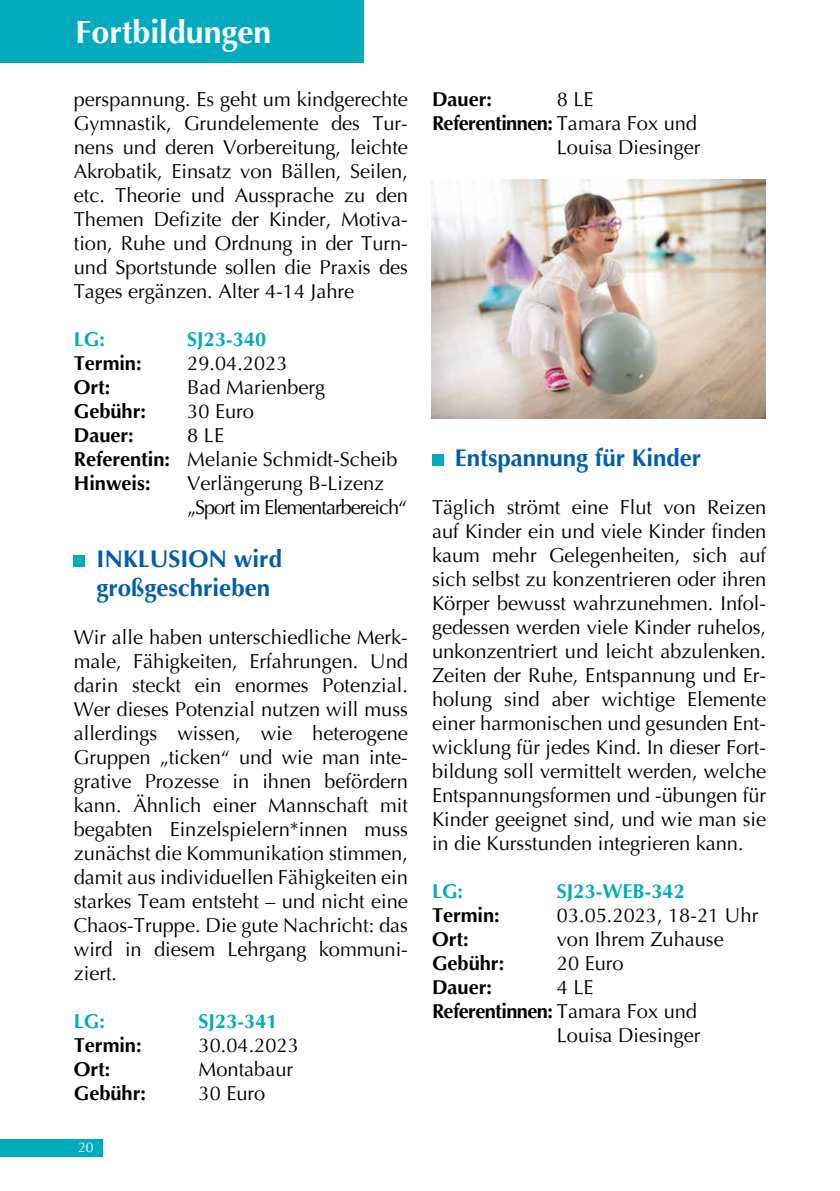
<style>
.page{position:relative;width:840px;height:1191px;background:#fff}
.page>*{position:absolute;margin:0;border:0;box-sizing:border-box;transform-origin:0 0}
.t1{font:700 32px "Optima";color:#fff}
.t2{font:700 24px/28.8px "Optima";color:#005dac}
.t3{font:20px/24px "Optima";color:#000;text-align:justify}
.t4{font:700 20px "Optima";color:#000}
.t5{font:700 20px "Optima";letter-spacing:-.03em;color:#000}
.t6{font:20px/24px "Optima";letter-spacing:-.05em;color:#000}
.t7{font:700 20px "Optima";color:#00abbd}
.t8{font:14px "Optima";color:#fff}
.s1{font-weight:700}
.s2{font-weight:400}
</style>
<div class="page">
<div style="left:0;top:0;width:363px;height:62px;background:#00abbd"></div>
<div style="left:0;top:1140px;width:102px;height:17px;background:#00abbd"></div>
<div style="left:74px;top:555px;width:11px;height:12px;background:#00abbd"></div>
<div style="left:432px;top:454px;width:11px;height:12px;background:#00abbd"></div>
<img style="left:431px;top:179px;width:334px;height:239px">
<h1 class="t1" style="left:75px;top:12px;width:197px">Fortbildungen</h1>
<p class="t3" style="left:74px;top:87px;width:335px">perspannung. Es geht um kindgerechte Gymnastik, Grundelemente des Tur&shy;nens und deren Vorbereitung, leichte Akrobatik, Einsatz von Bällen, Seilen, etc. Theorie und Aussprache zu den Themen Defizite der Kinder, Motiva&shy;tion, Ruhe und Ordnung in der Turn&shy;und Sportstunde sollen die Praxis des Tages ergänzen. Alter 4-14 Jahre</p>
<p class="t7" style="left:74px;top:326px;width:81px">LG: S</p>
<p class="t7" style="left:197px;top:326px;width:70px">J23-340</p>
<p class="t4" style="left:74px;top:350px;width:69px">Termin:</p>
<p class="t3" style="left:187px;top:351px;width:102px">29.04.2023</p>
<p class="t4" style="left:74px;top:374px;width:38px">Ort:</p>
<p class="t3" style="left:187px;top:375px;width:139px">Bad Marienberg</p>
<p class="t4" style="left:74px;top:398px;width:74px">Gebühr:</p>
<p class="t3" style="left:187px;top:399px;width:68px">30 Euro</p>
<p class="t4" style="left:74px;top:422px;width:62px">Dauer:</p>
<p class="t3" style="left:74px;top:423px;width:325px;text-align:left;text-indent:113px">8 LE<br><span class="s1">Referentin:</span> Melanie Schmidt-Scheib<br><span class="s1">H inweis:</span></p>
<p class="t6" style="left:187px;top:471px;width:221px">Verlängerung B-Lizenz „Sport im Elementarbereich“</p>
<p class="t2" style="left:96px;top:544px;width:187px">INKLUSION wird großgeschrieben</p>
<p class="t3" style="left:74px;top:625px;width:335px">Wir alle haben unterschiedliche Merk&shy;male, Fähigkeiten, Erfahrungen. Und darin steckt ein enormes Potenzial.<br>Wer dieses Potenzial nutzen will muss allerdings wissen, wie heterogene Gruppen „ticken“ und wie man inte&shy;grative Prozesse in ihnen befördern kann. Ähnlich einer Mannschaft mit begabten Einzelspielern*innen muss zunächst die Kommunikation stimmen, damit aus individuellen Fähigkeiten ein starkes Team entsteht – und nicht eine Chaos-Truppe. Die gute Nachricht: das wird in diesem Lehrgang kommuni&shy;ziert.</p>
<p class="t7" style="left:74px;top:1008px;width:87px">LG: S</p>
<p class="t7" style="left:208px;top:1008px;width:70px">J23-341</p>
<p class="t4" style="left:74px;top:1032px;width:69px">Termin:</p>
<p class="t3" style="left:198px;top:1033px;width:102px">30.04.2023</p>
<p class="t4" style="left:74px;top:1056px;width:38px">Ort:</p>
<p class="t3" style="left:198px;top:1057px;width:96px">Montabaur</p>
<p class="t4" style="left:74px;top:1080px;width:74px">Gebühr:</p>
<p class="t3" style="left:198px;top:1081px;width:68px">30 Euro</p>
<p class="t8" style="left:78px;top:1138px;width:17px">20</p>
<p class="t4" style="left:432px;top:86px;width:62px">Dauer:</p>
<p class="t3" style="left:556px;top:87px;width:38px">8 LE</p>
<p class="t5" style="left:432px;top:110px;width:266px">Referentinnen: <span class="s2">Tamara Fox und</span></p>
<p class="t3" style="left:556px;top:135px;width:145px">Louisa Diesinger</p>
<p class="t2" style="left:443px;top:444px;width:259px">Entspannung für Kinder</p>
<p class="t3" style="left:432px;top:495px;width:335px">Täglich strömt eine Flut von Reizen auf Kinder ein und viele Kinder finden kaum mehr Gelegenheiten, sich auf sich selbst zu konzentrieren oder ihren Körper bewusst wahrzunehmen. Infol&shy;gedessen werden viele Kinder ruhelos, unkonzentriert und leicht abzulenken.<br>Zeiten der Ruhe, Entspannung und Er&shy;holung sind aber wichtige Elemente einer harmonischen und gesunden Ent&shy;wicklung für jedes Kind. In dieser Fort&shy;bildung soll vermittelt werden, welche Entspannungsformen und -übungen für Kinder geeignet sind, und wie man sie in die Kursstunden integrieren kann.</p>
<p class="t7" style="left:432px;top:878px;width:87px">LG: S</p>
<p class="t7" style="left:566px;top:878px;width:119px">J23-WEB-342</p>
<p class="t4" style="left:432px;top:902px;width:69px">Termin:</p>
<p class="t3" style="left:556px;top:903px;width:203px">03.05.2023, 18-21 Uhr</p>
<p class="t4" style="left:432px;top:926px;width:38px">Ort:</p>
<p class="t3" style="left:556px;top:927px;width:168px">von Ihrem Zuhause</p>
<p class="t4" style="left:432px;top:950px;width:74px">Gebühr:</p>
<p class="t3" style="left:556px;top:951px;width:68px">20 Euro</p>
<p class="t4" style="left:432px;top:974px;width:62px">Dauer:</p>
<p class="t3" style="left:556px;top:975px;width:38px">4 LE</p>
<p class="t5" style="left:432px;top:998px;width:266px">Referentinnen: <span class="s2">Tamara Fox und</span></p>
<p class="t3" style="left:556px;top:1023px;width:145px">Louisa Diesinger</p>
</div>
